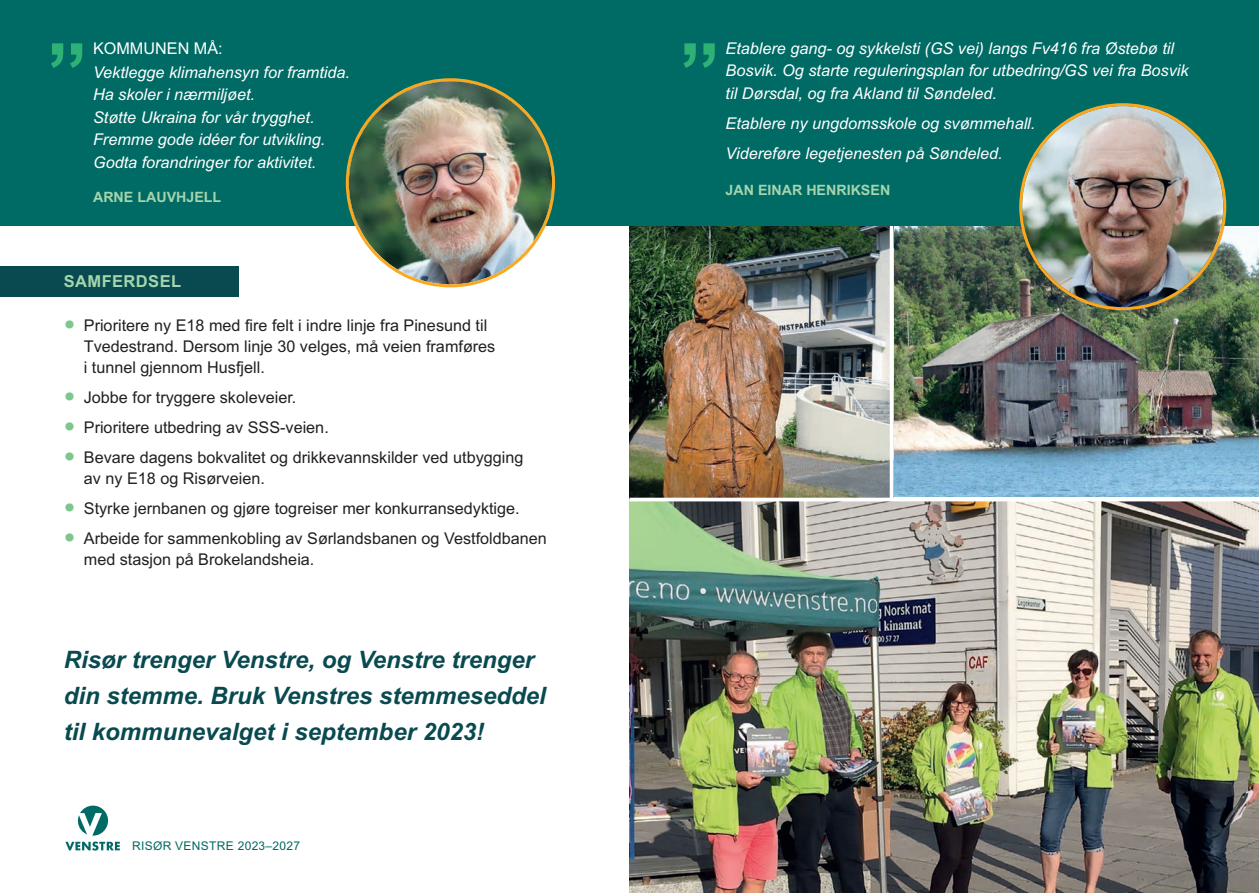
<style>
.page{position:relative;width:1259px;height:893px;background:#fff}
.page>*{position:absolute;margin:0;border:0;box-sizing:border-box;transform-origin:0 0}
.t1{font:700 82.5px "Arial";color:#2db175}
.t2{font:italic 700 24px/36px "Arial";color:#084a50}
.t3{font:700 16.5px "Arial";letter-spacing:.025em;color:#a4d5ad}
.t4{font:16.2px/21px "Arial";color:#231f20}
.t5{font:italic 16.2px/22.5px "Arial";color:#fff}
.t6{font:16.2px "Arial";color:#fff}
.t7{font:700 14.25px "Arial";color:#a4d5ad}
.t8{font:12px "Arial";letter-spacing:.025em;color:#006a64}
.s1{font-size:33px;color:#7cc78e}
</style>
<div class="page">
<img style="left:893px;top:225px;width:366px;height:272px">
<img style="left:629px;top:225px;width:260px;height:273px">
<img style="left:629px;top:501px;width:630px;height:392px">
<svg style="left:889px;top:225px;width:4px;height:273px"></svg>
<svg style="left:65px;top:806px;width:55px;height:45px"></svg>
<div style="left:0;top:0;width:1259px;height:225px;background:#006a64"></div>
<img style="left:1019px;top:103px;width:207px;height:207px">
<img style="left:346px;top:78px;width:209px;height:209px">
<div style="left:0;top:266px;width:239px;height:31px;background:#084a50"></div>
<h1 class="t1" style="left:47px;top:43px;width:43px">”</h1>
<p class="t6" style="left:93px;top:42px;width:131px">KOMMUNEN MÅ:</p>
<p class="t5" style="left:93px;top:62px;width:258px">Vektlegge klimahensyn for framtida.<br>Ha skoler i nærmiljøet.<br>Støtte Ukraina for vår trygghet.<br>Fremme gode idéer for utvikling.<br>Godta forandringer for aktivitet.</p>
<p class="t7" style="left:93px;top:192px;width:130px">ARNE LAUVHJELL</p>
<p class="t3" style="left:64px;top:276px;width:119px">SAMFERDSEL</p>
<p class="t4" style="left:84px;top:317px;width:413px;text-indent:-20px"><span class="s1">•</span> Prioritere ny E18 med fire felt i indre linje fra Pinesund til<br>Tvedestrand. Dersom linje 30 velges, må veien framføres i tunnel gjennom Husfjell.</p>
<p class="t4" style="left:64px;top:389px;width:234px"><span class="s1">•</span> Jobbe for tryggere skoleveier.</p>
<p class="t4" style="left:64px;top:419px;width:266px"><span class="s1">•</span> Prioritere utbedring av SSS-veien.</p>
<p class="t4" style="left:84px;top:449px;width:441px;text-indent:-20px"><span class="s1">•</span> Bevare dagens bokvalitet og drikkevannskilder ved utbygging av ny E18 og Risørveien.</p>
<p class="t4" style="left:64px;top:500px;width:457px"><span class="s1">•</span> Styrke jernbanen og gjøre togreiser mer konkurransedyktige.</p>
<p class="t4" style="left:84px;top:530px;width:464px;text-indent:-20px"><span class="s1">•</span> Arbeide for sammenkobling av Sørlandsbanen og Vestfoldbanen med stasjon på Brokelandsheia.</p>
<h2 class="t2" style="left:64px;top:644px;width:483px">Risør trenger Venstre, og Venstre trenger din stemme. Bruk Venstres stemmeseddel til kommunevalget i september 2023!</h2>
<p class="t8" style="left:132px;top:842px;width:169px">RISØR VENSTRE 2023–2027</p>
<h1 class="t1" style="left:679px;top:43px;width:43px">”</h1>
<p class="t5" style="left:725px;top:38px;width:464px">Etablere gang- og sykkelsti (GS vei) langs Fv416 fra Østebø til<br>Bosvik. Og starte reguleringsplan for utbedring/GS vei fra Bosvik til Dørsdal, og fra Akland til Søndeled.</p>
<p class="t5" style="left:725px;top:110px;width:311px;line-height:30px">Etablere ny ungdomsskole og svømmehall.<br>Videreføre legetjenesten på Søndeled.</p>
<p class="t7" style="left:725px;top:185px;width:166px">JAN EINAR HENRIKSEN</p>
</div>
